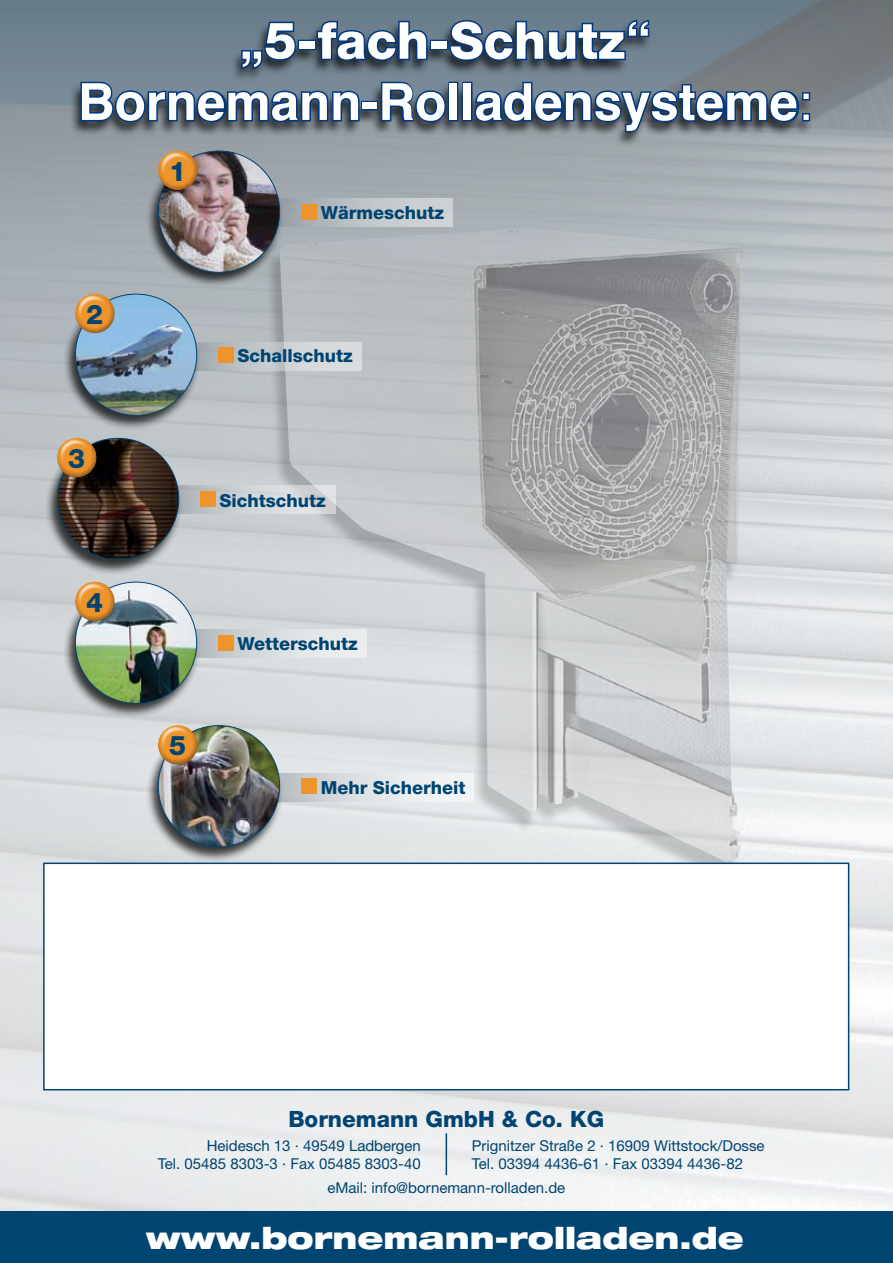
<style>
.page{position:relative;width:893px;height:1263px;background:#fff}
.page>*{position:absolute;margin:0;border:0;box-sizing:border-box;transform-origin:0 0}
.t1{font:700 51px "Helvetica";color:#fff}
.t2{font:800 51px "Helvetica Neue";color:#fff}
.t3{font:900 expanded 30px "Helvetica Neue";color:#fff}
.t4{font:800 27px "Helvetica Neue";color:#004571}
.t5{font:800 22.5px "Helvetica Neue";color:#004571}
.t6{font:800 18px "Helvetica Neue";color:#004571}
.t7{font:15px/18px "Helvetica Neue";color:#004571;text-align:right}
.s1{font-family:"Helvetica";font-weight:700}
.s2{font-weight:400}
</style>
<div class="page">
<img style="left:0;top:0;width:893px;height:1212px">
<img style="left:280px;top:228px;width:463px;height:634px">
<div style="left:0;top:1212px;width:893px;height:51px;background:#004571"></div>
<hr style="left:446px;top:1133px;width:1px;height:42px;background:#004571">
<div style="left:69px;top:20px;width:744px;height:126px;background:#000;opacity:.75"></div>
<svg style="left:239px;top:18px;width:412px;height:53px;background:#5c738d"></svg>
<svg style="left:79px;top:80px;width:733px;height:54px;background:#617790"></svg>
<div style="left:43px;top:862px;width:806px;height:228px;background:#fff;border:2px solid #004571"></div>
<div style="left:275px;top:199px;width:178px;height:28px;background:linear-gradient(to right,#a2a5a4,#d5dadf)"></div>
<div style="left:301px;top:204px;width:16px;height:15px;background:#ee942c"></div>
<div style="left:146px;top:150px;width:138px;height:138px;background:#000;opacity:.75"></div>
<img style="left:158px;top:151px;width:122px;height:121px;border-radius:61px">
<div style="left:158px;top:150px;width:42px;height:42px;background:#000;opacity:.75"></div>
<svg style="left:201px;top:342px;width:161px;height:28px;background:#c7cbcd"></svg>
<div style="left:218px;top:347px;width:16px;height:15px;background:#ee942c"></div>
<div style="left:63px;top:293px;width:138px;height:138px;background:#000;opacity:.75"></div>
<img style="left:75px;top:294px;width:122px;height:121px">
<div style="left:75px;top:293px;width:42px;height:42px;background:#000;opacity:.75"></div>
<svg style="left:183px;top:486px;width:152px;height:27px;background:#cdd1d4"></svg>
<div style="left:200px;top:491px;width:16px;height:16px;background:#ee942c"></div>
<div style="left:194px;top:630px;width:172px;height:28px;background:linear-gradient(to right,#bebebc,#f2f5f9)"></div>
<div style="left:218px;top:635px;width:16px;height:15px;background:#ee942c"></div>
<div style="left:63px;top:581px;width:138px;height:138px;background:#000;opacity:.75"></div>
<img style="left:75px;top:582px;width:122px;height:121px">
<div style="left:75px;top:581px;width:42px;height:42px;background:#000;opacity:.75"></div>
<div style="left:277px;top:773px;width:196px;height:28px;background:linear-gradient(to right,#c1c6c9,#fbfcfc)"></div>
<div style="left:146px;top:724px;width:138px;height:139px;background:#000;opacity:.75"></div>
<img style="left:158px;top:725px;width:122px;height:122px">
<div style="left:158px;top:725px;width:42px;height:42px;background:#000;opacity:.75"></div>
<div style="left:301px;top:778px;width:16px;height:16px;background:#ee942c"></div>
<div style="left:45px;top:437px;width:138px;height:138px;background:#000;opacity:.75"></div>
<img style="left:57px;top:438px;width:122px;height:122px;border-radius:61px">
<div style="left:57px;top:437px;width:42px;height:42px;background:#000;opacity:.75"></div>
<h1 class="t2" style="left:239px;top:10px;width:413px"><span class="s1">„</span>5-fach-Schutz<span class="s1">“</span></h1>
<h1 class="t1" style="left:78px;top:61px;width:736px">Bornemann-Rolladensysteme<span class="s2">:</span></h1>
<h3 class="t4" style="left:86px;top:298px;width:19px">2</h3>
<h3 class="t4" style="left:68px;top:442px;width:19px">3</h3>
<h3 class="t4" style="left:86px;top:586px;width:19px">4</h3>
<h3 class="t4" style="left:169px;top:155px;width:19px">1</h3>
<p class="t6" style="left:321px;top:202px;width:125px">Wärmeschutz</p>
<p class="t6" style="left:238px;top:345px;width:117px">Schallschutz</p>
<p class="t6" style="left:219px;top:489px;width:108px">Sichtschutz</p>
<h3 class="t4" style="left:169px;top:729px;width:19px">5</h3>
<p class="t6" style="left:237px;top:633px;width:122px">Wetterschutz</p>
<p class="t6" style="left:321px;top:777px;width:146px">Mehr Sicherheit</p>
<h3 class="t5" style="left:288px;top:1106px;width:317px">Bornemann GmbH &amp; Co. KG</h3>
<p class="t7" style="left:158px;top:1136px;width:264px">Heidesch 13 · 49549 Ladbergen<br>Tel. 05485 8303-3 · Fax 05485 8303-40</p>
<p class="t7" style="left:472px;top:1136px;width:294px;text-align:left">Prignitzer Straße 2 · 16909 Wittstock/Dosse<br>Tel. 03394 4436-61 · Fax 03394 4436-82</p>
<p class="t7" style="left:327px;top:1178px;width:239px">eMail: info@bornemann-rolladen.de</p>
<h2 class="t3" style="left:146px;top:1219px;width:600px">www.bornemann-rolladen.de</h2>
</div>
